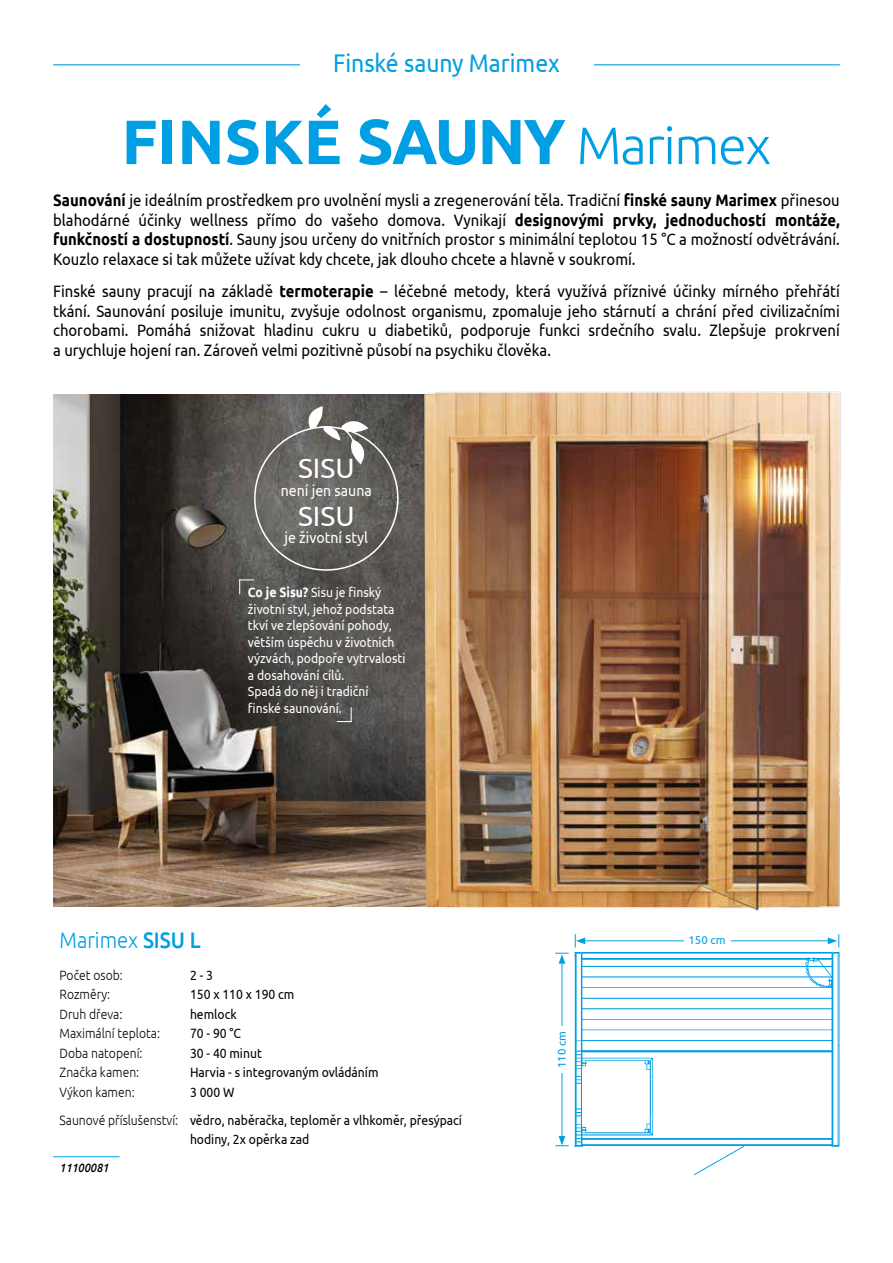
<style>
.page{position:relative;width:893px;height:1263px;background:#fff}
.page>*{position:absolute;margin:0;border:0;box-sizing:border-box;transform-origin:0 0}
.t1{font:300 52.5px "Ubuntu";letter-spacing:-.03em;color:#009fe3}
.t2{font:27.9px "Ubuntu";color:#fff}
.t3{font:25.5px "Ubuntu";color:#009fe3;scale:.9 1}
.t4{font:300 22.5px "Ubuntu";color:#009fe3;scale:.9 1}
.t5{font:16.5px/19.5px "Ubuntu";color:#000;text-align:justify;scale:.9 1}
.t6{font:15.6px "Ubuntu";color:#fff;scale:.9 1}
.t7{font:13.5px/16.5px "Ubuntu";color:#fff;scale:.9 1}
.t8{font:13.5px/28px "Ubuntu";color:#000;scale:.9 1}
.t9{font:300 13.5px "Ubuntu";color:#000;scale:.9 1}
.t10{font:italic 500 12px "Ubuntu";color:#000;scale:.9 1}
.t11{font:11.4px "Ubuntu";color:#009fe3}
.s1{font-weight:700;font-size:62.55px}
.s2{font-weight:700;font-size:63.6px}
.s3{font-weight:700}
.s4{font-weight:500}
.s5{font-weight:300}
</style>
<div class="page">
<img style="left:53px;top:394px;width:360px;height:512px">
<hr style="left:53px;top:1156px;width:66px;height:1px;background:#009fe3">
<img style="left:413px;top:391px;width:428px;height:520px">
<svg style="left:308px;top:406px;width:60px;height:58px"></svg>
<img style="left:575px;top:952px;width:265px;height:224px">
<hr style="left:583px;top:940px;width:247px;height:1px;background:#009fe3">
<svg style="left:575px;top:934px;width:10px;height:13px"></svg>
<svg style="left:828px;top:934px;width:11px;height:13px"></svg>
<hr style="left:562px;top:961px;width:1px;height:177px;background:#009fe3">
<svg style="left:555px;top:1136px;width:14px;height:10px"></svg>
<svg style="left:555px;top:953px;width:14px;height:11px"></svg>
<div style="left:684px;top:933px;width:46px;height:14px;background:#fff"></div>
<div style="left:555px;top:1026px;width:13px;height:47px;background:#fff"></div>
<svg style="left:239px;top:579px;width:15px;height:15px"></svg>
<svg style="left:337px;top:707px;width:15px;height:15px"></svg>
<hr style="left:53px;top:64px;width:787px;height:1px;background:#009fe3">
<div style="left:300px;top:42px;width:293px;height:39px;background:#fff"></div>
<h3 class="t3" style="left:333px;top:47px;width:254px">Finské sauny Marimex</h3>
<h1 class="t1" style="left:122px;top:114px;width:651px"><span class="s1">FINSKÉ</span> <span class="s2">SAUNY</span> Marimex</h1>
<p class="t5" style="left:53px;top:190px;width:876px"><span class="s3">Saunování</span> je ideálním prostředkem pro uvolnění mysli a zregenerování těla. Tradiční <span class="s3">finské sauny Marimex</span> přinesou blahodárné účinky wellness přímo do vašeho domova. Vynikají <span class="s3">designovými prvky, jednoduchostí montáže, funkčností a dostupností</span>. Sauny jsou určeny do vnitřních prostor s minimální teplotou 15 °C a možností odvětrávání.<br>Kouzlo relaxace si tak můžete užívat kdy chcete, jak dlouho chcete a hlavně v soukromí.</p>
<p class="t5" style="left:53px;top:281px;width:876px">Finské sauny pracují na základě <span class="s3">termoterapie</span> – léčebné metody, která využívá příznivé účinky mírného přehřátí tkání. Saunování posiluje imunitu, zvyšuje odolnost organismu, zpomaluje jeho stárnutí a chrání před civilizačními chorobami. Pomáhá snižovat hladinu cukru u diabetiků, podporuje funkci srdečního svalu. Zlepšuje prokrvení a urychluje hojení ran. Zároveň velmi pozitivně působí na psychiku člověka.</p>
<h2 class="t2" style="left:298px;top:451px;width:58px">SISU</h2>
<p class="t6" style="left:281px;top:481px;width:103px">není jen sauna</p>
<h2 class="t2" style="left:298px;top:499px;width:58px">SISU</h2>
<p class="t6" style="left:285px;top:527px;width:94px">je životní styl</p>
<p class="t7" style="left:248px;top:584px;width:176px"><span class="s3">Co je Sisu?</span> Sisu je finský životní styl, jehož podstata tkví ve zlepšování pohody, větším úspěchu v životních výzvách, podpoře vytrvalosti a dosahování cílů.<br>Spadá do něj i tradiční<br>finské saunování.</p>
<h3 class="t4" style="left:60px;top:926px;width:158px">Marimex <span class="s4">SISU L</span></h3>
<p class="t9" style="left:60px;top:967px;width:72px">Počet osob:</p>
<p class="t8" style="left:190px;top:961px;width:27px">2 - 3</p>
<p class="t9" style="left:60px;top:986px;width:58px">Rozměry:</p>
<p class="t8" style="left:190px;top:980px;width:117px">150 x 110 x 190 cm</p>
<p class="t9" style="left:60px;top:1006px;width:71px">Druh dřeva:</p>
<p class="t8" style="left:190px;top:1000px;width:53px">hemlock</p>
<p class="t9" style="left:60px;top:1025px;width:113px">Maximální teplota:</p>
<p class="t8" style="left:190px;top:1019px;width:58px">70 - 90 °C</p>
<p class="t9" style="left:60px;top:1045px;width:94px">Doba natopení:</p>
<p class="t8" style="left:190px;top:1039px;width:81px">30 - 40 minut</p>
<p class="t9" style="left:60px;top:1064px;width:90px">Značka kamen:</p>
<p class="t8" style="left:190px;top:1058px;width:211px">Harvia - s integrovaným ovládáním</p>
<p class="t9" style="left:60px;top:1084px;width:85px">Výkon kamen:</p>
<p class="t8" style="left:60px;top:1078px;width:449px;text-indent:131px">3 000 W<br><span class="s5">Saunové příslušenství:</span> vědro, naběračka, teploměr a vlhkoměr, přesýpací</p>
<p class="t8" style="left:190px;top:1125px;width:134px">hodiny, 2x opěrka zad</p>
<p class="t10" style="left:60px;top:1161px;width:56px">11100081</p>
<p class="t11" style="left:555px;top:1068px;width:38px;rotate:-90deg">110 cm</p>
<p class="t11" style="left:688px;top:933px;width:38px">150 cm</p>
</div>
